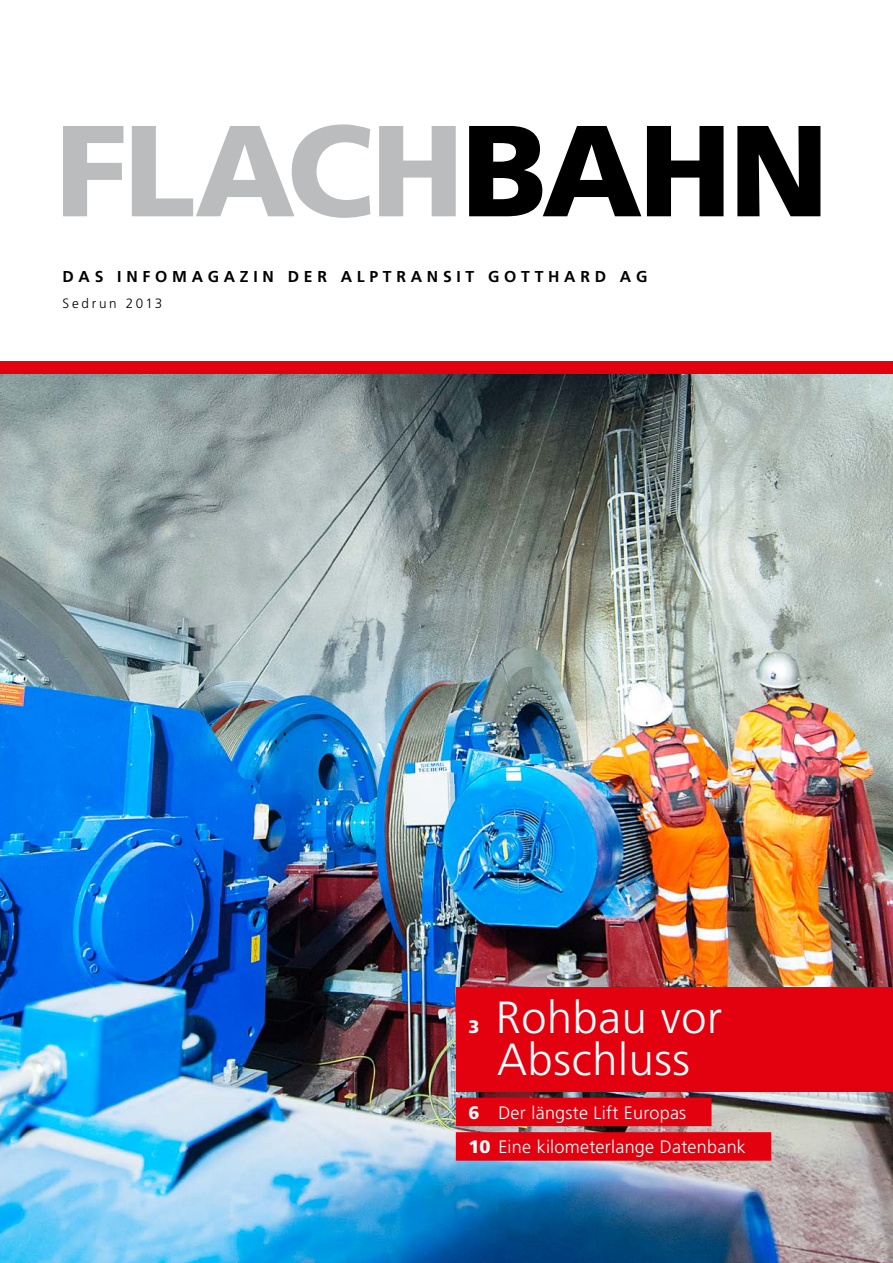
<style>
.page{position:relative;width:893px;height:1263px;background:#fff}
.page>*{position:absolute;margin:0;border:0;box-sizing:border-box;transform-origin:0 0}
.t1{font:900 129.45px "Frutiger";letter-spacing:-.03em;color:#bbbcbd}
.t2{font:300 45px/42px "Frutiger";letter-spacing:.015em;color:#fff}
.t3{font:300 18px/34.5px "Frutiger";letter-spacing:.015em;color:#fff}
.t4{font:900 18px "Frutiger";color:#fff}
.t5{font:700 15.75px "Frutiger";letter-spacing:.3em;color:#000}
.t6{font:300 13.5px "Frutiger";letter-spacing:.2em;color:#000}
.s1{color:#000}
.s2{font-weight:900}
</style>
<div class="page">
<img style="left:0;top:374px;width:893px;height:889px">
<div style="left:0;top:361px;width:893px;height:13px;background:#e3000f"></div>
<div style="left:456px;top:987px;width:437px;height:63px;background:#e3000f"></div>
<div style="left:456px;top:1029px;width:437px;height:63px;background:#e3000f"></div>
<div style="left:456px;top:1098px;width:255px;height:28px;background:#e3000f"></div>
<div style="left:456px;top:1132px;width:315px;height:29px;background:#e3000f"></div>
<h1 class="t1" style="left:55px;top:93px;width:775px">FLACH<span class="s1">BAHN</span></h1>
<p class="t5" style="left:63px;top:267px;width:586px">DAS INFOMAGAZIN DER ALPTRANSIT GOTTHARD AG</p>
<p class="t6" style="left:63px;top:295px;width:101px">Sedrun 2013</p>
<h2 class="t2" style="left:496px;top:996px;width:228px">Rohbau vor<br>Abschluss</h2>
<p class="t3" style="left:469px;top:1095px;width:279px"><span class="s2">6</span> Der längste Lift Europas<br><span class="s2">10</span> Eine kilometerlange Datenbank</p>
<p class="t4" style="left:469px;top:1016px;width:13px">3</p>
</div>
